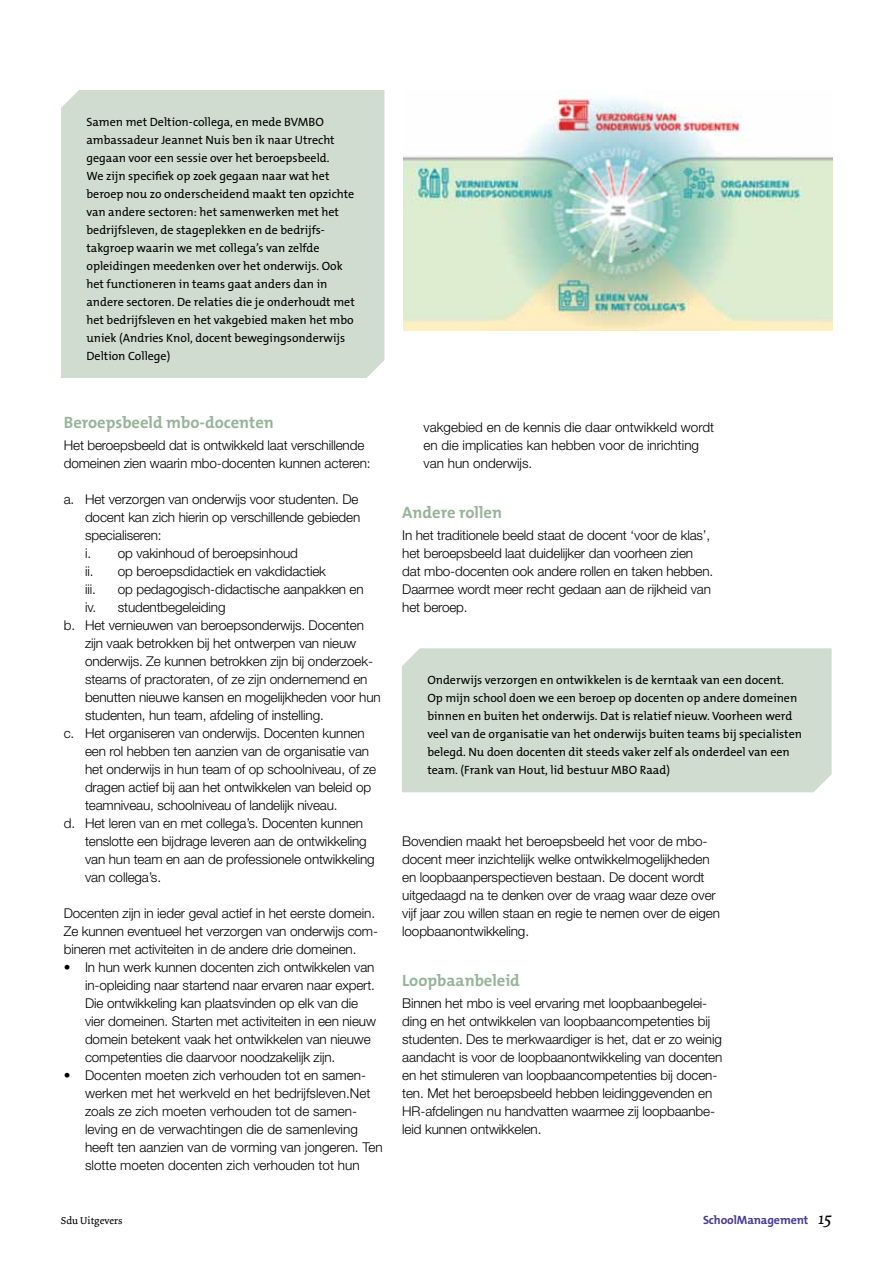
<style>
.page{position:relative;width:893px;height:1263px;background:#fff}
.page>*{position:absolute;margin:0;border:0;box-sizing:border-box;transform-origin:0 0}
.t1{font:700 16.5px "The Mix B W7";color:#97b499}
.t2{font:300 13.5px/18px "Helvetica Neue LT Std";letter-spacing:-.01em;color:#000}
.t3{font:12px/18px "The Mix B W5 Plain";color:#000}
.t4{font:700 12px "The Mix B W7";letter-spacing:-.01em;color:#4a3b94}
.t5{font:10.5px "Dolly";color:#000}
.s1{font-family:"Dolly";font-weight:400;font-style:italic;font-size:18px;color:#000}
</style>
<div class="page">
<img style="left:404px;top:90px;width:428px;height:241px">
<div style="left:61px;top:90px;width:323px;height:288px;background:#cfdccf"></div>
<div style="left:402px;top:648px;width:430px;height:144px;background:#cfdccf"></div>
<p class="t3" style="left:86px;top:113px;width:270px">Samen met Deltion-collega, en mede BVMBO ambassadeur Jeannet Nuis ben ik naar Utrecht gegaan voor een sessie over het beroepsbeeld.<br>We zijn specifiek op zoek gegaan naar wat het beroep nou zo onderscheidend maakt ten opzichte van andere sectoren: het samenwerken met het bedrijfsleven, de stageplekken en de bedrijfs&shy;takgroep waarin we met collega’s van zelfde opleidingen meedenken over het onderwijs. Ook het functioneren in teams gaat anders dan in andere sectoren. De relaties die je onderhoudt met het bedrijfsleven en het vakgebied maken het mbo uniek (Andries Knol, docent bewegingsonderwijs Deltion College)</p>
<p class="t1" style="left:64px;top:411px;width:211px">Beroepsbeeld mbo-docenten</p>
<p class="t2" style="left:64px;top:436px;width:308px">Het beroepsbeeld dat is ontwikkeld laat verschillende domeinen zien waarin mbo-docenten kunnen acteren:</p>
<p class="t2" style="left:85px;top:490px;width:277px;text-indent:-21px">a. Het verzorgen van onderwijs voor studenten. De docent kan zich hierin op verschillende gebieden specialiseren:<br>i. op vakinhoud of beroepsinhoud<br>ii. op beroepsdidactiek en vakdidactiek<br>iii.</p>
<p class="t2" style="left:118px;top:580px;width:247px">op pedagogisch-didactische aanpakken en</p>
<p class="t2" style="left:85px;top:598px;width:142px">iv. studentbegeleiding</p>
<p class="t2" style="left:64px;top:616px;width:302px">b. Het vernieuwen van beroepsonderwijs. Docenten</p>
<p class="t2" style="left:85px;top:634px;width:273px">zijn vaak betrokken bij het ontwerpen van nieuw</p>
<p class="t2" style="left:85px;top:652px;width:289px">onderwijs. Ze kunnen betrokken zijn bij onderzoek-</p>
<p class="t2" style="left:85px;top:670px;width:284px">steams of practoraten, of ze zijn ondernemend en</p>
<p class="t2" style="left:85px;top:688px;width:297px">benutten nieuwe kansen en mogelijkheden voor hun</p>
<p class="t2" style="left:85px;top:706px;width:240px">studenten, hun team, afdeling of instelling.</p>
<p class="t2" style="left:64px;top:724px;width:302px">c. Het organiseren van onderwijs. Docenten kunnen</p>
<p class="t2" style="left:85px;top:742px;width:286px">een rol hebben ten aanzien van de organisatie van</p>
<p class="t2" style="left:85px;top:760px;width:293px">het onderwijs in hun team of op schoolniveau, of ze</p>
<p class="t2" style="left:85px;top:778px;width:288px">dragen actief bij aan het ontwikkelen van beleid op</p>
<p class="t2" style="left:85px;top:796px;width:254px">teamniveau, schoolniveau of landelijk niveau.</p>
<p class="t2" style="left:64px;top:814px;width:301px">d. Het leren van en met collega’s. Docenten kunnen</p>
<p class="t2" style="left:85px;top:832px;width:283px">tenslotte een bijdrage leveren aan de ontwikkeling</p>
<p class="t2" style="left:85px;top:850px;width:291px">van hun team en aan de professionele ontwikkeling</p>
<p class="t2" style="left:85px;top:868px;width:78px">van collega’s.</p>
<p class="t2" style="left:64px;top:904px;width:316px">Docenten zijn in ieder geval actief in het eerste domein.<br>Ze kunnen eventueel het verzorgen van onderwijs com&shy;bineren met activiteiten in de andere drie domeinen.</p>
<p class="t2" style="left:85px;top:958px;width:292px;text-indent:-21px">• In hun werk kunnen docenten zich ontwikkelen van in-opleiding naar startend naar ervaren naar expert.<br>Die ontwikkeling kan plaatsvinden op elk van die vier domeinen. Starten met activiteiten in een nieuw domein betekent vaak het ontwikkelen van nieuwe competenties die daarvoor noodzakelijk zijn.</p>
<p class="t2" style="left:85px;top:1066px;width:299px;text-indent:-21px">• Docenten moeten zich verhouden tot en samen&shy;werken met het werkveld en het bedrijfsleven.Net zoals ze zich moeten verhouden tot de samen&shy;leving en de verwachtingen die de samenleving heeft ten aanzien van de vorming van jongeren. Ten slotte moeten docenten zich verhouden tot hun</p>
<p class="t2" style="left:423px;top:418px;width:292px">vakgebied en de kennis die daar ontwikkeld wordt en die implicaties kan hebben voor de inrichting van hun onderwijs.</p>
<p class="t1" style="left:402px;top:501px;width:101px">Andere rollen</p>
<p class="t2" style="left:402px;top:526px;width:313px">In het traditionele beeld staat de docent ‘voor de klas’, het beroepsbeeld laat duidelijker dan voorheen zien dat mbo-docenten ook andere rollen en taken hebben.<br>Daarmee wordt meer recht gedaan aan de rijkheid van het beroep.</p>
<p class="t3" style="left:427px;top:671px;width:376px">Onderwijs verzorgen en ontwikkelen is de kerntaak van een docent.<br>Op mijn school doen we een beroep op docenten op andere domeinen binnen en buiten het onderwijs. Dat is relatief nieuw. Voorheen werd veel van de organisatie van het onderwijs buiten teams bij specialisten belegd. Nu doen docenten dit steeds vaker zelf als onderdeel van een team. (Frank van Hout, lid bestuur MBO Raad)</p>
<p class="t2" style="left:402px;top:832px;width:319px">Bovendien maakt het beroepsbeeld het voor de mbo&shy;docent meer inzichtelijk welke ontwikkelmogelijkheden en loopbaanperspectieven bestaan. De docent wordt uitgedaagd na te denken over de vraag waar deze over vijf jaar zou willen staan en regie te nemen over de eigen loopbaanontwikkeling.</p>
<p class="t1" style="left:402px;top:969px;width:119px">Loopbaanbeleid</p>
<p class="t2" style="left:402px;top:994px;width:322px">Binnen het mbo is veel ervaring met loopbaanbegelei&shy;ding en het ontwikkelen van loopbaancompetenties bij studenten. Des te merkwaardiger is het, dat er zo weinig aandacht is voor de loopbaanontwikkeling van docenten en het stimuleren van loopbaancompetenties bij docen&shy;ten. Met het beroepsbeeld hebben leidinggevenden en HR-afdelingen nu handvatten waarmee zij loopbaanbe&shy;leid kunnen ontwikkelen.</p>
<p class="t5" style="left:61px;top:1214px;width:63px">Sdu Uitgevers</p>
<p class="t4" style="left:703px;top:1212px;width:131px">SchoolManagement <span class="s1">15</span></p>
</div>
